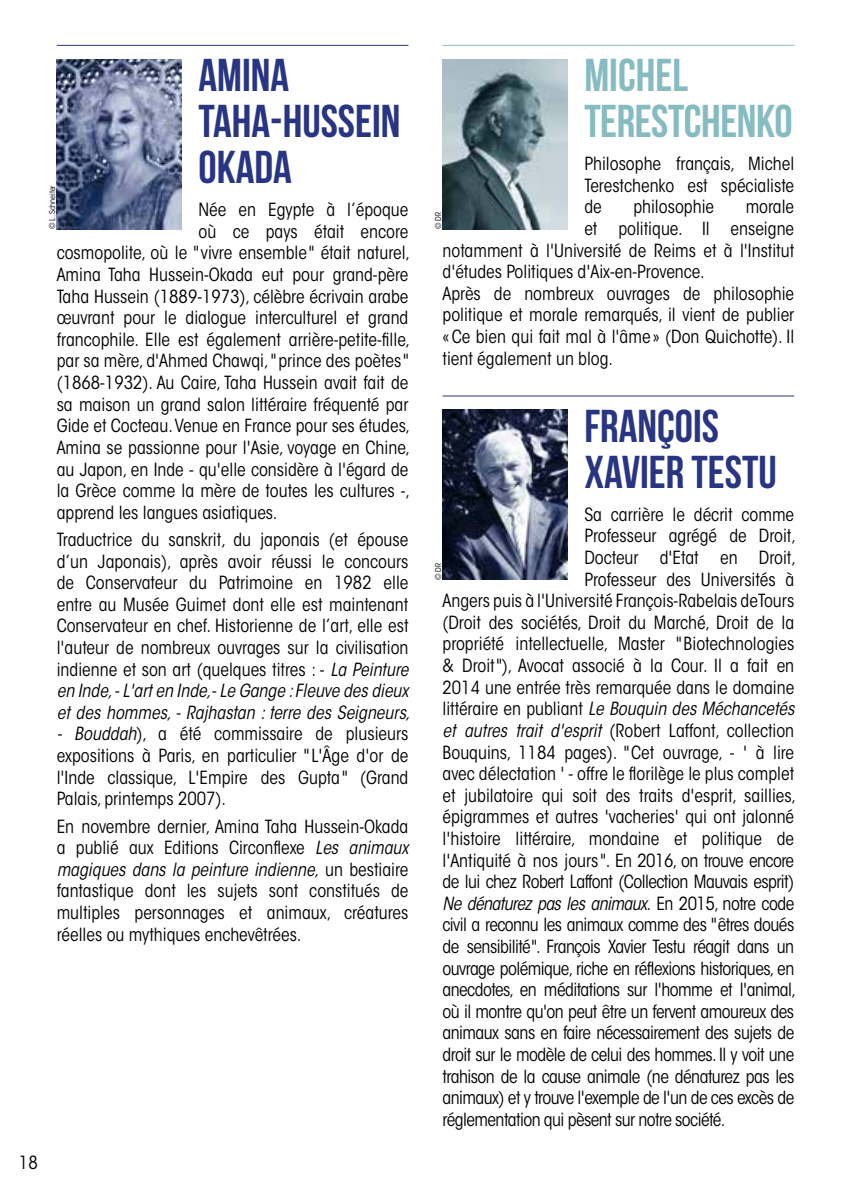
<style>
.page{position:relative;width:851px;height:1191px;background:#fff}
.page>*{position:absolute;margin:0;border:0;box-sizing:border-box;transform-origin:0 0}
.t1{font:700 46px/46px "Bebas Neue";color:#283583}
.t2{font:700 46px/46px "Bebas Neue";letter-spacing:-.01em;color:#86bbc2}
.t3{font:condensed 18px/21.6px "ITC Avant Garde Std";color:#000;text-align:justify}
.t4{font:condensed 18px "ITC Avant Garde Std";letter-spacing:-.03em;color:#000}
.t5{font:italic condensed 18px "ITC Avant Garde Std";color:#000}
.t6{font:italic condensed 18px "ITC Avant Garde Std";letter-spacing:-.02em;color:#000}
.t7{font:condensed 8px "ITC Avant Garde Std";color:#000}
.s1{font-style:italic}
.s2{font-style:normal}
</style>
<div class="page">
<hr style="left:57px;top:45px;width:351px;height:1px;background:#283583">
<img style="left:57px;top:59px;width:124px;height:170px">
<hr style="left:442px;top:45px;width:352px;height:1px;background:#86bbc2">
<hr style="left:442px;top:395px;width:352px;height:1px;background:#283583">
<img style="left:442px;top:59px;width:125px;height:170px">
<img style="left:442px;top:410px;width:125px;height:170px">
<h1 class="t1" style="left:198px;top:52px;width:203px">AMINA<br>TAHA-HUSSEIN<br>OKADA</h1>
<p class="t3" style="left:198px;top:199px;width:211px">Née en Egypte à l’époque</p>
<p class="t3" style="left:198px;top:221px;width:211px">où ce pays était encore</p>
<p class="t3" style="left:57px;top:242px;width:355px">cosmopolite, où le "vivre ensemble " était naturel,</p>
<p class="t3" style="left:57px;top:264px;width:353px">Amina Taha Hussein-Okada eut pour grand-père</p>
<p class="t3" style="left:57px;top:285px;width:353px">Taha Hussein (1889-1973), célèbre écrivain arabe</p>
<p class="t3" style="left:57px;top:307px;width:353px">œuvrant pour le dialogue interculturel et grand</p>
<p class="t3" style="left:57px;top:329px;width:355px">francophile. Elle est également arrière-petite-fille,</p>
<p class="t3" style="left:57px;top:350px;width:353px">par sa mère, d'Ahmed Chawqi, " prince des poètes "</p>
<p class="t3" style="left:57px;top:372px;width:353px">(1868-1932). Au Caire, Taha Hussein avait fait de</p>
<p class="t3" style="left:57px;top:393px;width:353px">sa maison un grand salon littéraire fréquenté par</p>
<p class="t3" style="left:57px;top:415px;width:355px">Gide et Cocteau. Venue en France pour ses études,</p>
<p class="t3" style="left:57px;top:437px;width:355px">Amina se passionne pour l'Asie, voyage en Chine,</p>
<p class="t3" style="left:57px;top:458px;width:353px">au Japon, en Inde - qu'elle considère à l'égard de</p>
<p class="t3" style="left:57px;top:480px;width:355px">la Grèce comme la mère de toutes les cultures -,</p>
<p class="t3" style="left:57px;top:501px;width:222px">apprend les langues asiatiques.</p>
<p class="t3" style="left:57px;top:529px;width:355px">Traductrice du sanskrit, du japonais (et épouse d’un Japonais), après avoir réussi le concours de Conservateur du Patrimoine en 1982 elle entre au Musée Guimet dont elle est maintenant Conservateur en chef. Historienne de l’art, elle est l'auteur de nombreux ouvrages sur la civilisation indienne et son art (quelques titres : - <span class="s1">La Peinture en Inde, - L'art en Inde,- Le Gange : Fleuve des dieux et des hommes, - Rajhastan : terre des Seigneurs,</span></p>
<p class="t3" style="left:57px;top:723px;width:353px"><span class="s1">- Bouddah</span>), a été commissaire de plusieurs expositions à Paris, en particulier "L'Âge d'or de l'Inde classique, L'Empire des Gupta " (Grand Palais, printemps 2007).</p>
<p class="t3" style="left:57px;top:815px;width:353px">En novembre dernier, Amina Taha Hussein-Okada a publié aux Editions Circonflexe <span class="s1">Les animaux magiques dans la peinture indienne,</span> un bestiaire fantastique dont les sujets sont constitués de multiples personnages et animaux, créatures réelles ou mythiques enchevêtrées.</p>
<p class="t7" style="left:48px;top:229px;width:45px;rotate:-90deg">© L. Schneiter</p>
<p class="t3" style="left:19px;top:1152px;width:20px">18</p>
<h1 class="t2" style="left:584px;top:52px;width:210px">MICHEL<br>TERESTCHENKO</h1>
<p class="t3" style="left:584px;top:153px;width:211px">Philosophe français, Michel Terestchenko est spécialiste de</p>
<p class="t3" style="left:633px;top:196px;width:82px">philosophie</p>
<p class="t3" style="left:745px;top:196px;width:50px">morale</p>
<p class="t3" style="left:584px;top:218px;width:211px">et politique. Il enseigne</p>
<p class="t3" style="left:442px;top:239px;width:353px">notamment à l'Université de Reims et à l'Institut</p>
<p class="t3" style="left:442px;top:261px;width:264px">d'études Politiques d'Aix-en-Provence.</p>
<p class="t3" style="left:442px;top:283px;width:353px">Après de nombreux ouvrages de philosophie</p>
<p class="t3" style="left:442px;top:304px;width:353px">politique et morale remarqués, il vient de publier</p>
<p class="t3" style="left:442px;top:326px;width:353px">«Ce bien qui fait mal à l'âme » (Don Quichotte). Il</p>
<p class="t3" style="left:442px;top:347px;width:172px">tient également un blog.</p>
<p class="t7" style="left:433px;top:229px;width:18px;rotate:-90deg">© DR</p>
<h1 class="t1" style="left:584px;top:402px;width:194px">FRANÇOIS<br>XAVIER TESTU</h1>
<p class="t3" style="left:584px;top:503px;width:211px">Sa carrière le décrit comme</p>
<p class="t3" style="left:584px;top:525px;width:213px">Professeur agrégé de Droit,</p>
<p class="t3" style="left:584px;top:547px;width:213px">Docteur d'Etat en Droit,</p>
<p class="t3" style="left:584px;top:568px;width:211px">Professeur des Universités à</p>
<p class="t3" style="left:442px;top:590px;width:353px">Angers puis à l'Université François-Rabelais deTours</p>
<p class="t3" style="left:442px;top:611px;width:353px">(Droit des sociétés, Droit du Marché, Droit de la</p>
<p class="t3" style="left:442px;top:633px;width:353px">propriété intellectuelle, Master " Biotechnologies</p>
<p class="t3" style="left:442px;top:655px;width:353px">&amp; Droit"), Avocat associé à la Cour. Il a fait en</p>
<p class="t3" style="left:442px;top:676px;width:353px">2014 une entrée très remarquée dans le domaine</p>
<p class="t5" style="left:442px;top:698px;width:353px"><span class="s2">littéraire en publiant</span> Le Bouquin des Méchancetés</p>
<p class="t3" style="left:442px;top:719px;width:353px"><span class="s1">et autres trait d'esprit</span> (Robert Laffont, collection</p>
<p class="t3" style="left:442px;top:741px;width:353px">Bouquins, 1184 pages). "Cet ouvrage, - ' à lire</p>
<p class="t3" style="left:442px;top:763px;width:353px">avec délectation ' - offre le florilège le plus complet</p>
<p class="t3" style="left:442px;top:784px;width:355px">et jubilatoire qui soit des traits d'esprit, saillies,</p>
<p class="t3" style="left:442px;top:806px;width:353px">épigrammes et autres 'vacheries' qui ont jalonné</p>
<p class="t3" style="left:442px;top:827px;width:353px">l'histoire littéraire, mondaine et politique de</p>
<p class="t4" style="left:442px;top:849px;width:353px">l'Antiquité à nos jours ". En 2016, on trouve encore</p>
<p class="t4" style="left:442px;top:870px;width:353px">de lui chez Robert Laffont (Collection Mauvais esprit)</p>
<p class="t6" style="left:442px;top:892px;width:353px">Ne dénaturez pas les animaux. <span class="s2">En 2015, notre code</span></p>
<p class="t4" style="left:442px;top:914px;width:353px">civil a reconnu les animaux comme des "êtres doués</p>
<p class="t4" style="left:442px;top:935px;width:353px">de sensibilité". François Xavier Testu réagit dans un</p>
<p class="t4" style="left:442px;top:957px;width:353px">ouvrage polémique, riche en réflexions historiques, en</p>
<p class="t4" style="left:442px;top:978px;width:355px">anecdotes, en méditations sur l'homme et l'animal,</p>
<p class="t4" style="left:442px;top:1000px;width:353px">où il montre qu'on peut être un fervent amoureux des</p>
<p class="t4" style="left:442px;top:1022px;width:353px">animaux sans en faire nécessairement des sujets de</p>
<p class="t4" style="left:442px;top:1043px;width:353px">droit sur le modèle de celui des hommes. Il y voit une</p>
<p class="t4" style="left:442px;top:1065px;width:353px">trahison de la cause animale (ne dénaturez pas les</p>
<p class="t4" style="left:442px;top:1086px;width:353px">animaux) et y trouve l'exemple de l'un de ces excès de</p>
<p class="t4" style="left:442px;top:1108px;width:284px">réglementation qui pèsent sur notre société.</p>
<p class="t7" style="left:433px;top:580px;width:18px;rotate:-90deg">© DR</p>
</div>
